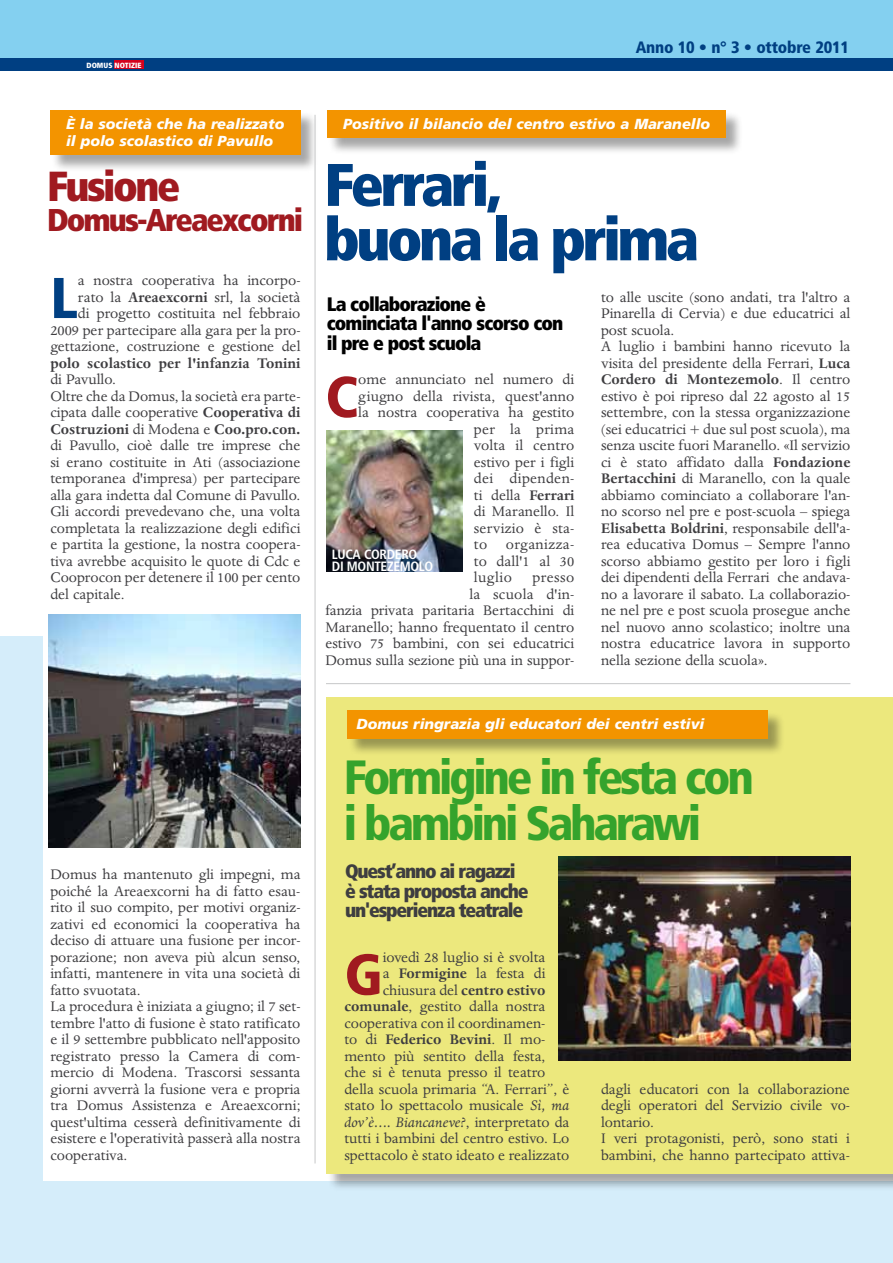
<style>
.page{position:relative;width:893px;height:1263px;background:#fff}
.page>*{position:absolute;margin:0;border:0;box-sizing:border-box;transform-origin:0 0}
.t1{font:900 condensed 60px/54.4px "Frutiger LT";letter-spacing:-.06em;color:#003f82}
.t2{font:900 condensed 57.45px "Frutiger LT";color:#a01a20}
.t3{font:900 condensed 57.45px "Frutiger LT";color:#003f82}
.t4{font:900 condensed 48px/46.5px "Frutiger LT";letter-spacing:-.07em;color:#35a32c}
.t5{font:900 condensed 42px "Frutiger LT";letter-spacing:-.06em;color:#a01a20}
.t6{font:900 condensed 31.5px "Frutiger LT";letter-spacing:-.06em;color:#a01a20}
.t7{font:900 condensed 19.5px/19.5px "Frutiger LT";letter-spacing:-.06em;color:#3e3d40}
.t8{font:900 condensed 19.5px/19.5px "Frutiger LT";letter-spacing:-.045em;color:#000}
.t9{font:900 condensed 16.5px "Frutiger LT";letter-spacing:-.015em;color:#003f82}
.t10{font:16.05px/16.5px "Dante";color:#3e3d40}
.t11{font:700 16.05px "Dante";color:#3e3d40}
.t12{font:italic 16.05px "Dante";color:#3e3d40}
.t13{font:16.05px "Dante";letter-spacing:.02em;color:#3e3d40}
.t14{font:16.05px "Dante";letter-spacing:.025em;color:#3e3d40}
.t15{font:italic 900 14.55px "Frutiger LT";color:#fff}
.t16{font:700 condensed 13.5px/12.8px "Frutiger LT";letter-spacing:-.025em;color:#fff}
.t17{font:900 condensed 7.5px "Frutiger LT";color:#fff}
.s1{font-weight:700}
.s2{font-weight:400}
.s3{font-style:italic}
.s4{font-style:normal}
</style>
<div class="page">
<div style="left:0;top:637px;width:893px;height:626px;background:#d5edfa"></div>
<div style="left:44px;top:618px;width:849px;height:562px;background:#fff"></div>
<div style="left:0;top:0;width:893px;height:60px;background:#84d0f0"></div>
<div style="left:0;top:58px;width:893px;height:13px;background:#003f82"></div>
<div style="left:114px;top:60px;width:29px;height:9px;background:#d4021d"></div>
<div style="left:328px;top:111px;width:415px;height:45px;background:#000;opacity:.35"></div>
<div style="left:327px;top:111px;width:399px;height:27px;background:#f39400"></div>
<div style="left:51px;top:111px;width:266px;height:61px;background:#000;opacity:.35"></div>
<div style="left:50px;top:111px;width:250px;height:44px;background:#f39400"></div>
<img style="left:326px;top:431px;width:136px;height:141px">
<div style="left:327px;top:698px;width:566px;height:493px;background:#000;opacity:.35"></div>
<div style="left:326px;top:697px;width:567px;height:477px;background:#ece87d"></div>
<div style="left:348px;top:711px;width:437px;height:45px;background:#000;opacity:.35"></div>
<div style="left:347px;top:710px;width:421px;height:28px;background:#f39400"></div>
<img style="left:559px;top:857px;width:291px;height:203px">
<hr style="left:315px;top:115px;width:1px;height:1048px;background:#c6c7c8">
<img style="left:49px;top:614px;width:251px;height:234px">
<hr style="left:326px;top:683px;width:524px;height:1px;background:#c6c7c8">
<p class="t17" style="left:87px;top:60px;width:57px">DOMUS NOTIZIE</p>
<p class="t9" style="left:636px;top:37px;width:215px">Anno 10 • n° 3 • ottobre 2011</p>
<p class="t15" style="left:66px;top:115px;width:220px">È la società che ha realizzato</p>
<p class="t15" style="left:343px;top:115px;width:369px">Positivo il bilancio del centro estivo a Maranello</p>
<p class="t15" style="left:66px;top:132px;width:209px">il polo scolastico di Pavullo</p>
<h1 class="t1" style="left:324px;top:157px;width:376px">Ferrari,<br>buona la prima</h1>
<h3 class="t5" style="left:47px;top:161px;width:135px">Fusione</h3>
<h3 class="t6" style="left:47px;top:201px;width:258px">Domus-Areaexcorni</h3>
<p class="t10" style="left:50px;top:272px;width:252px;text-align:right">a nostra cooperativa ha incorpo&shy;rato la <span class="s1">Areaexcorni</span> srl, la società<br>di progetto costituita nel febbraio 2009 per partecipare alla gara per la pro&shy;gettazione, costruzione e gestione del</p>
<p class="t11" style="left:50px;top:354px;width:252px">polo scolastico per l'infanzia Tonini</p>
<p class="t10" style="left:50px;top:371px;width:252px">di Pavullo.<br>Oltre che da Domus, la società era parte&shy;cipata dalle cooperative <span class="s1">Cooperativa di Costruzioni</span> di Modena e <span class="s1">Coo.pro.con. </span>di Pavullo, cioè dalle tre imprese che si erano costituite in Ati (associazione temporanea d'impresa) per partecipare alla gara indetta dal Comune di Pavullo.<br>Gli accordi prevedevano che, una volta completata la realizzazione degli edifici e partita la gestione, la nostra coopera&shy;tiva avrebbe acquisito le quote di Cdc e Cooprocon per detenere il 100 per cento del capitale.</p>
<h2 class="t3" style="left:50px;top:263px;width:29px">L</h2>
<p class="t10" style="left:601px;top:289px;width:251px">to alle uscite (sono andati, tra l'altro a Pinarella di Cervia) e due educatrici al post scuola.<br>A luglio i bambini hanno ricevuto la visita del presidente della Ferrari, <span class="s1">Luca Cordero di Montezemolo</span>. Il centro estivo è poi ripreso dal 22 agosto al 15 settembre, con la stessa organizzazione (sei educatrici + due sul post scuola), ma senza uscite fuori Maranello. «Il servizio ci è stato affidato dalla <span class="s1">Fondazione Bertacchini</span> di Maranello, con la quale abbiamo cominciato a collaborare l'an&shy;no scorso nel pre e post-scuola – spiega <span class="s1">Elisabetta Boldrini</span>, responsabile dell'a&shy;rea educativa Domus – Sempre l'anno scorso abbiamo gestito per loro i figli dei dipendenti della Ferrari che andava&shy;no a lavorare il sabato. La collaborazio&shy;ne nel pre e post scuola prosegue anche nel nuovo anno scolastico; inoltre una nostra educatrice lavora in supporto nella sezione della scuola».</p>
<p class="t8" style="left:327px;top:294px;width:238px">La collaborazione è cominciata l'anno scorso con il pre e post scuola</p>
<h2 class="t2" style="left:325px;top:362px;width:34px">C</h2>
<p class="t10" style="left:358px;top:371px;width:217px">ome annunciato nel numero di</p>
<p class="t10" style="left:358px;top:388px;width:218px">giugno della rivista, quest'anno</p>
<p class="t10" style="left:358px;top:404px;width:218px">la nostra cooperativa ha gestito</p>
<p class="t13" style="left:474px;top:420px;width:102px">per la prima</p>
<p class="t10" style="left:474px;top:437px;width:102px">volta il centro</p>
<p class="t10" style="left:474px;top:454px;width:102px">estivo per i figli</p>
<p class="t13" style="left:474px;top:470px;width:102px">dei dipenden-</p>
<p class="t10" style="left:474px;top:487px;width:102px">ti della <span class="s1">Ferrari</span></p>
<p class="t10" style="left:474px;top:503px;width:102px">di Maranello. Il</p>
<p class="t10" style="left:474px;top:520px;width:102px">servizio è sta-</p>
<p class="t14" style="left:474px;top:536px;width:102px">to organizza-</p>
<p class="t10" style="left:474px;top:553px;width:102px">to dall'1 al 30</p>
<p class="t10" style="left:474px;top:569px;width:40px">luglio</p>
<p class="t16" style="left:332px;top:548px;width:103px">LUCA CORDERO<br>DI MONTEZEMOLO</p>
<p class="t10" style="left:325px;top:569px;width:251px;text-align:right">presso<br>la scuola d'in-<br>fanzia privata paritaria Bertacchini di<br>Maranello; hanno frequentato il centro estivo 75 bambini, con sei educatrici<br>Domus sulla sezione più una in suppor-</p>
<p class="t15" style="left:357px;top:715px;width:349px">Domus ringrazia gli educatori dei centri estivi</p>
<p class="t10" style="left:50px;top:866px;width:252px">Domus ha mantenuto gli impegni, ma poiché la Areaexcorni ha di fatto esau&shy;rito il suo compito, per motivi organiz&shy;zativi ed economici la cooperativa ha deciso di attuare una fusione per incor&shy;porazione; non aveva più alcun senso, infatti, mantenere in vita una società di fatto svuotata.<br>La procedura è iniziata a giugno; il 7 set&shy;tembre l'atto di fusione è stato ratificato e il 9 settembre pubblicato nell'apposito registrato presso la Camera di com&shy;mercio di Modena. Trascorsi sessanta giorni avverrà la fusione vera e propria tra Domus Assistenza e Areaexcorni; quest'ultima cesserà definitivamente di esistere e l'operatività passerà alla nostra cooperativa.</p>
<h3 class="t4" style="left:344px;top:754px;width:412px">Formigine in festa con i bambini Saharawi</h3>
<p class="t7" style="left:345px;top:862px;width:185px">Quest’anno ai ragazzi è stata proposta anche un'esperienza teatrale</p>
<h2 class="t2" style="left:344px;top:940px;width:40px">G</h2>
<p class="t10" style="left:383px;top:949px;width:164px">iovedì 28 luglio si è svolta</p>
<p class="t10" style="left:383px;top:965px;width:164px">a <span class="s1">Formigine</span> la festa di</p>
<p class="t11" style="left:383px;top:981px;width:164px"><span class="s2">chiusura del</span> centro estivo</p>
<p class="t10" style="left:344px;top:998px;width:203px"><span class="s1">comunale</span>, gestito dalla nostra</p>
<p class="t10" style="left:344px;top:1015px;width:203px">cooperativa con il coordinamen-</p>
<p class="t11" style="left:344px;top:1031px;width:202px"><span class="s2">to di</span> Federico Bevini<span class="s2">. Il mo-</span></p>
<p class="t10" style="left:344px;top:1048px;width:203px">mento più sentito della festa,</p>
<p class="t10" style="left:344px;top:1064px;width:202px">che si è tenuta presso il teatro</p>
<p class="t10" style="left:344px;top:1081px;width:227px">della scuola primaria “A. Ferrari”, è</p>
<p class="t10" style="left:344px;top:1097px;width:227px">stato lo spettacolo musicale <span class="s3">Sì, ma</span></p>
<p class="t12" style="left:344px;top:1113px;width:227px">dov’è…. Biancaneve?<span class="s4">, interpretato da</span></p>
<p class="t10" style="left:344px;top:1130px;width:226px">tutti i bambini del centro estivo. Lo</p>
<p class="t10" style="left:344px;top:1147px;width:226px">spettacolo è stato ideato e realizzato</p>
<p class="t10" style="left:601px;top:1081px;width:251px">dagli educatori con la collaborazione degli operatori del Servizio civile vo&shy;lontario.<br>I veri protagonisti, però, sono stati i bambini, che hanno partecipato attiva-</p>
</div>
